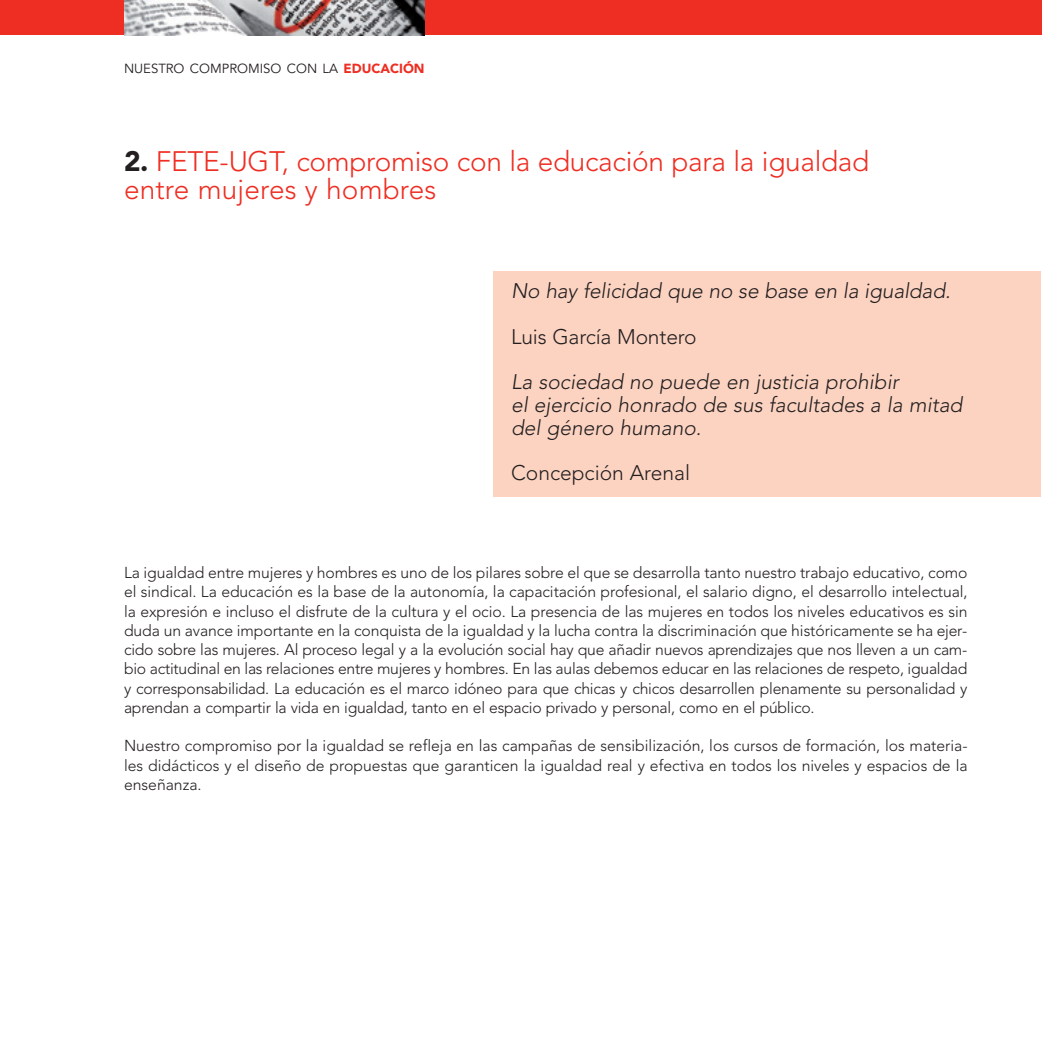
<style>
.page{position:relative;width:1042px;height:1042px;background:#fff}
.page>*{position:absolute;margin:0;border:0;box-sizing:border-box;transform-origin:0 0}
.t1{font:300 28px/28px "Avenir LT Std";letter-spacing:-.01em;color:#ee2e22}
.t2{font:italic 300 21px/22.8px "Avenir LT Std";color:#231f20}
.t3{font:300 21px "Avenir LT Std";letter-spacing:-.01em;color:#231f20}
.t4{font:300 15.75px/19.2px "Avenir LT Std";letter-spacing:-.015em;color:#231f20;text-align:justify}
.t5{font:13.12px "Avenir LT Std";color:#231f20}
.s1{font-weight:900;color:#ee2e22}
.s2{font-weight:900;color:#231f20}
</style>
<div class="page">
<div style="left:494px;top:271px;width:547px;height:226px;background:#fcd3c1"></div>
<div style="left:0;top:0;width:1042px;height:35px;background:#ee2e22"></div>
<img style="left:124px;top:0;width:300px;height:35px">
<p class="t5" style="left:124px;top:63px;width:302px">NUESTRO COMPROMISO CON LA <span class="s1">EDUCACIÓN</span></p>
<h1 class="t1" style="left:124px;top:149px;width:747px"><span class="s2">2.</span> FETE-UGT, compromiso con la educación para la igualdad entre mujeres y hombres</h1>
<h2 class="t2" style="left:511px;top:281px;width:441px">No hay felicidad que no se base en la igualdad.</h2>
<h2 class="t3" style="left:511px;top:327px;width:187px">Luis García Montero</h2>
<h2 class="t2" style="left:511px;top:372px;width:453px">La sociedad no puede en justicia prohibir<br>el ejercicio honrado de sus facultades a la mitad del género humano.</h2>
<h2 class="t3" style="left:511px;top:464px;width:181px">Concepción Arenal</h2>
<p class="t4" style="left:124px;top:564px;width:845px">La igualdad entre mujeres y hombres es uno de los pilares sobre el que se desarrolla tanto nuestro trabajo educativo, como el sindical. La educación es la base de la autonomía, la capacitación profesional, el salario digno, el desarrollo intelectual, la expresión e incluso el disfrute de la cultura y el ocio. La presencia de las mujeres en todos los niveles educativos es sin duda un avance importante en la conquista de la igualdad y la lucha contra la discriminación que históricamente se ha ejer&shy;cido sobre las mujeres. Al proceso legal y a la evolución social hay que añadir nuevos aprendizajes que nos lleven a un cam&shy;bio actitudinal en las relaciones entre mujeres y hombres. En las aulas debemos educar en las relaciones de respeto, igualdad y corresponsabilidad. La educación es el marco idóneo para que chicas y chicos desarrollen plenamente su personalidad y aprendan a compartir la vida en igualdad, tanto en el espacio privado y personal, como en el público.</p>
<p class="t4" style="left:124px;top:737px;width:845px">Nuestro compromiso por la igualdad se refleja en las campañas de sensibilización, los cursos de formación, los materia&shy;les didácticos y el diseño de propuestas que garanticen la igualdad real y efectiva en todos los niveles y espacios de la enseñanza.</p>
</div>
